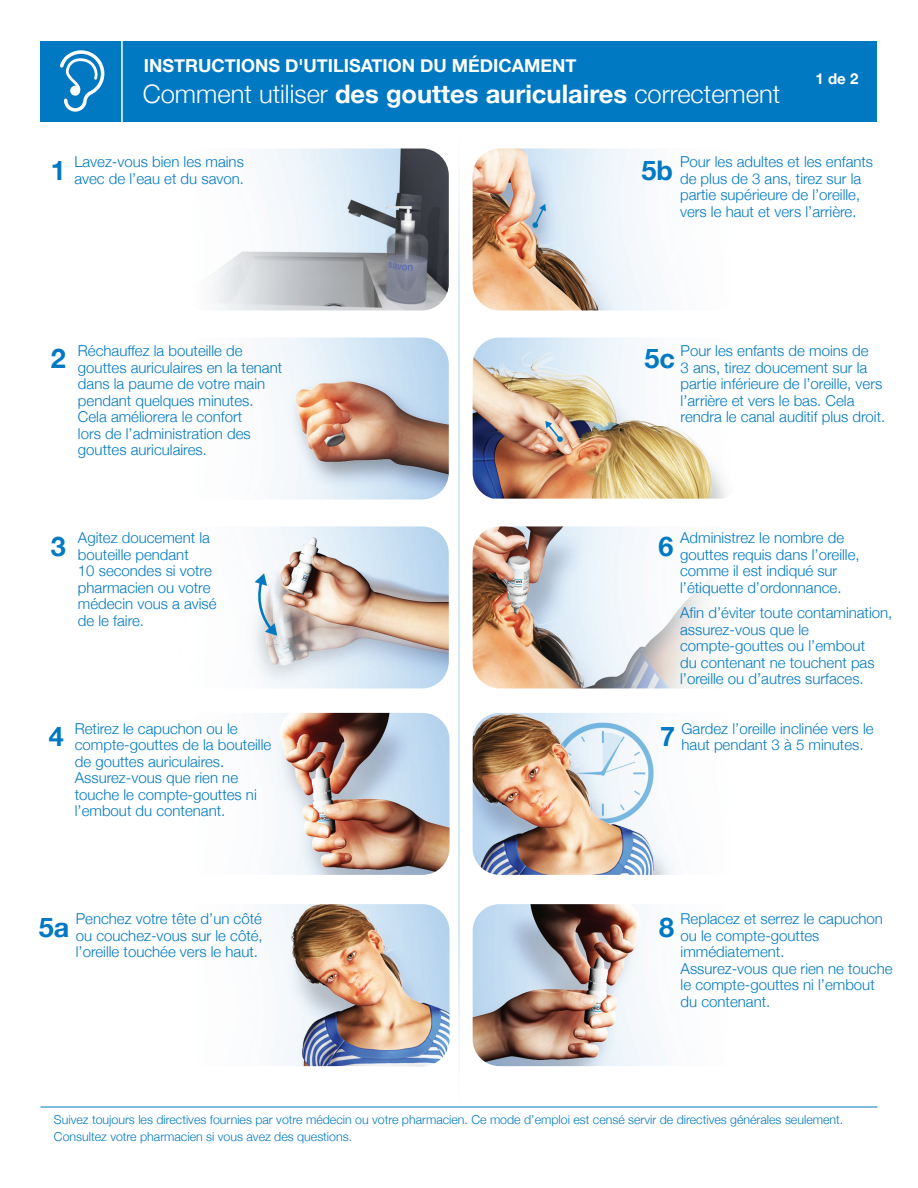
<style>
.page{position:relative;width:918px;height:1188px;background:#fff}
.page>*{position:absolute;margin:0;border:0;box-sizing:border-box;transform-origin:0 0}
.t1{font:700 27px "Helvetica Neue";color:#0079c2}
.t2{font:300 25.5px "Helvetica Neue";color:#fff}
.t3{font:700 18px "Helvetica Neue";color:#fff}
.t4{font:300 15px/16.5px "Helvetica Neue";color:#0079c2}
.t5{font:700 15px "Helvetica Neue";color:#fff}
.t6{font:300 12.3px/16.5px "Helvetica Neue";color:#0079c2}
.s1{font-weight:700}
</style>
<div class="page">
<img style="left:473px;top:148px;width:181px;height:162px">
<svg style="left:532px;top:204px;width:14px;height:24px"></svg>
<img style="left:473px;top:713px;width:200px;height:162px">
<img style="left:473px;top:904px;width:178px;height:162px">
<img style="left:473px;top:526px;width:234px;height:162px">
<img style="left:473px;top:338px;width:255px;height:161px">
<svg style="left:545px;top:421px;width:18px;height:21px"></svg>
<img style="left:272px;top:904px;width:178px;height:162px">
<img style="left:272px;top:713px;width:178px;height:162px">
<img style="left:253px;top:526px;width:196px;height:162px">
<svg style="left:255px;top:573px;width:22px;height:63px"></svg>
<img style="left:270px;top:338px;width:179px;height:162px">
<img style="left:211px;top:148px;width:238px;height:162px">
<hr style="left:458px;top:135px;width:2px;height:972px;background:#0079c2">
<svg style="left:458px;top:135px;width:2px;height:184px"></svg>
<svg style="left:452px;top:920px;width:19px;height:187px"></svg>
<div style="left:40px;top:41px;width:838px;height:81px;background:#0079c2"></div>
<hr style="left:121px;top:40px;width:2px;height:83px;background:#fff">
<svg style="left:60px;top:50px;width:44px;height:62px"></svg>
<hr style="left:40px;top:1107px;width:838px;height:1px;background:#0079c2">
<p class="t3" style="left:144px;top:50px;width:434px">INSTRUCTIONS D'UTILISATION DU MÉDICAMENT</p>
<h2 class="t2" style="left:143px;top:73px;width:639px">Comment utiliser <span class="s1">des gouttes auriculaires</span> correctement</h2>
<p class="t5" style="left:816px;top:65px;width:44px">1 de 2</p>
<p class="t4" style="left:51px;top:153px;width:195px;text-align:right">Lavez-vous bien les mains<br><sup>1</sup> avec de l’eau et du savon.</p>
<h1 class="t1" style="left:51px;top:334px;width:17px">2</h1>
<p class="t4" style="left:78px;top:342px;width:206px">Réchauffez la bouteille de gouttes auriculaires en la tenant dans la paume de votre main pendant quelques minutes.<br>Cela améliorera le confort<br>lors de l’administration des gouttes auriculaires.</p>
<h1 class="t1" style="left:51px;top:522px;width:17px">3</h1>
<p class="t4" style="left:78px;top:529px;width:140px">Agitez doucement la bouteille pendant<br>10 secondes si votre pharmacien ou votre médecin vous a avisé de le faire.</p>
<h1 class="t1" style="left:49px;top:712px;width:17px">4</h1>
<p class="t4" style="left:75px;top:719px;width:198px">Retirez le capuchon ou le compte-gouttes de la bouteille de gouttes auriculaires.<br>Assurez-vous que rien ne touche le compte-gouttes ni l’embout du contenant.</p>
<h1 class="t1" style="left:39px;top:903px;width:32px">5a</h1>
<p class="t4" style="left:76px;top:910px;width:189px;text-align:justify">Penchez votre tête d’un côté ou couchez-vous sur le côté, l’oreille touchée vers le haut.</p>
<h1 class="t1" style="left:641px;top:146px;width:33px">5b</h1>
<p class="t4" style="left:680px;top:153px;width:195px">Pour les adultes et les enfants de plus de 3 ans, tirez sur la partie supérieure de l’oreille, vers le haut et vers l’arrière.</p>
<p class="t4" style="left:681px;top:342px;width:206px">Pour les enfants de moins de<br>3 ans, tirez doucement sur la partie inférieure de l’oreille, vers l’arrière et vers le bas. Cela rendra le canal auditif plus droit.</p>
<h1 class="t1" style="left:645px;top:334px;width:32px">5c</h1>
<h1 class="t1" style="left:659px;top:522px;width:17px">6</h1>
<p class="t4" style="left:680px;top:529px;width:181px">Administrez le nombre de gouttes requis dans l’oreille, comme il est indiqué sur l’étiquette d’ordonnance.</p>
<p class="t4" style="left:680px;top:604px;width:214px">Afin d’éviter toute contamination, assurez-vous que le compte-gouttes ou l’embout<br>du contenant ne touchent pas l’oreille ou d’autres surfaces.</p>
<h1 class="t1" style="left:660px;top:712px;width:17px">7</h1>
<p class="t4" style="left:682px;top:719px;width:194px">Gardez l’oreille inclinée vers le haut pendant 3 à 5 minutes.</p>
<h1 class="t1" style="left:659px;top:903px;width:17px">8</h1>
<p class="t4" style="left:681px;top:910px;width:213px">Replacez et serrez le capuchon ou le compte-gouttes immédiatement.<br>Assurez-vous que rien ne touche le compte-gouttes ni l’embout du contenant.</p>
<p class="t6" style="left:54px;top:1111px;width:791px">Suivez toujours les directives fournies par votre médecin ou votre pharmacien. Ce mode d’emploi est censé servir de directives générales seulement.<br>Consultez votre pharmacien si vous avez des questions.</p>
</div>
